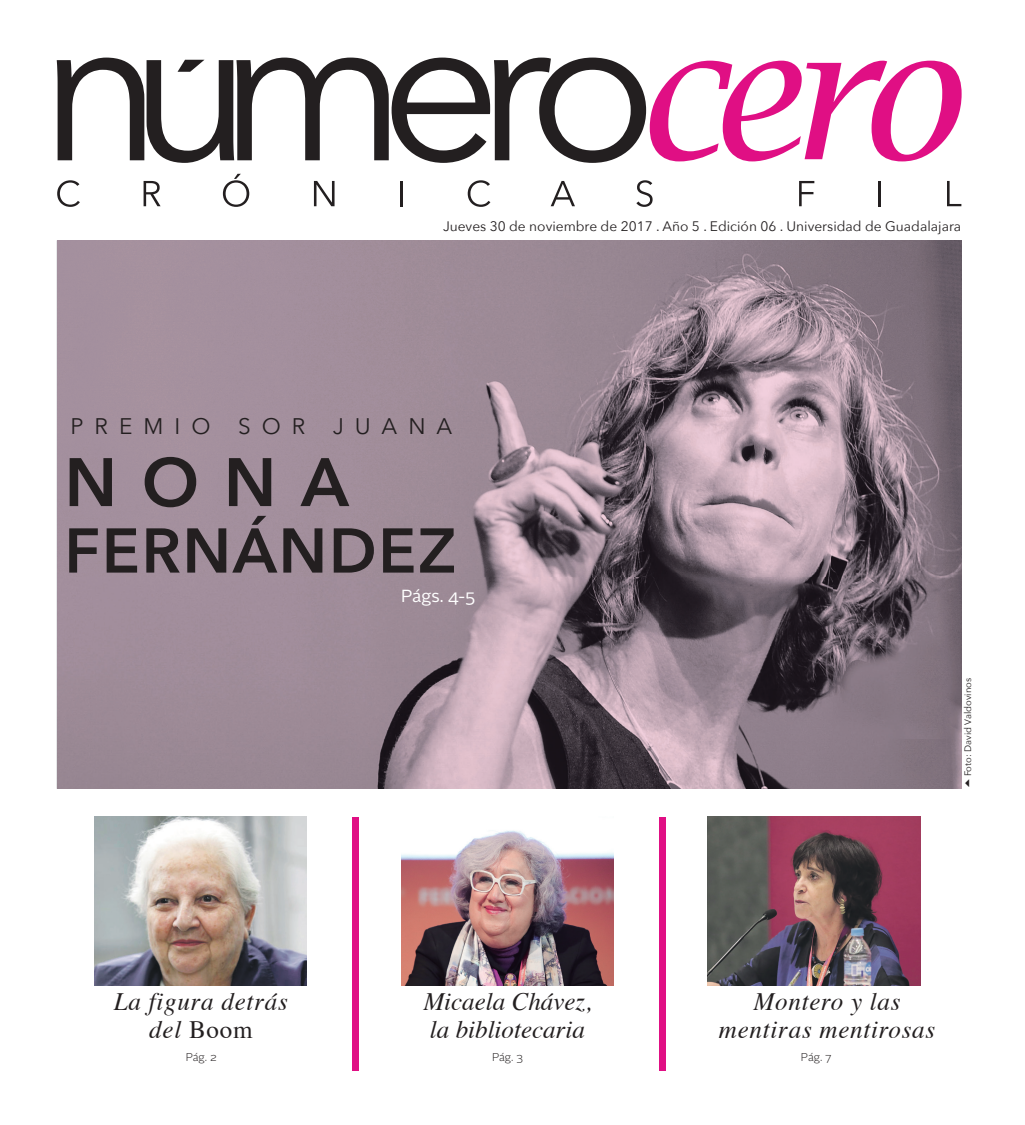
<style>
.page{position:relative;width:1025px;height:1125px;background:#fff}
.page>*{position:absolute;margin:0;border:0;box-sizing:border-box;transform-origin:0 0}
.t1{font:600 67.75px "Avenir Next";color:#231f20}
.t2{font:600 62.5px "Avenir Next";letter-spacing:.025em;color:#231f20}
.t3{font:italic 25px/28px "Times";letter-spacing:.03em;color:#231f20;text-align:center}
.t4{font:italic 25px/28px "Times";color:#231f20}
.t5{font:22.5px "Avenir Next";letter-spacing:.49em;color:#231f20}
.t6{font:17.5px "Alright Sans";color:#fff}
.t7{font:13.75px "Avenir Next";color:#231f20}
.t8{font:300 11.25px "Alright Sans";letter-spacing:-.015em;color:#231f20}
.t9{font:9.38px "Avenir Next";color:#231f20}
.s1{font-style:normal}
</style>
<div class="page">
<img style="left:57px;top:240px;width:903px;height:549px">
<img style="left:707px;top:817px;width:212px;height:169px">
<img style="left:401px;top:830px;width:212px;height:156px">
<img style="left:94px;top:817px;width:212px;height:169px">
<div style="left:352px;top:817px;width:6px;height:254px;background:#e00f84"></div>
<div style="left:659px;top:817px;width:6px;height:254px;background:#e00f84"></div>
<svg style="left:57px;top:180px;width:23px;height:27px"></svg>
<svg style="left:143px;top:181px;width:17px;height:25px"></svg>
<svg style="left:223px;top:174px;width:26px;height:33px"></svg>
<svg style="left:314px;top:181px;width:20px;height:25px"></svg>
<hr style="left:400px;top:181px;width:3px;height:25px;background:#231f20">
<svg style="left:467px;top:180px;width:23px;height:27px"></svg>
<svg style="left:550px;top:181px;width:24px;height:25px"></svg>
<svg style="left:636px;top:180px;width:16px;height:27px"></svg>
<svg style="left:799px;top:181px;width:15px;height:25px"></svg>
<hr style="left:878px;top:181px;width:2px;height:25px;background:#231f20">
<svg style="left:947px;top:181px;width:13px;height:25px"></svg>
<svg style="left:57px;top:58px;width:904px;height:105px"></svg>
<p class="t7" style="left:443px;top:214px;width:519px">Jueves 30 de noviembre de 2017 . Año 5 . Edición 06 . Universidad de Guadalajara</p>
<h3 class="t5" style="left:70px;top:408px;width:383px">PREMIO SOR JUANA</h3>
<h1 class="t1" style="left:64px;top:424px;width:286px">NONA</h1>
<h2 class="t2" style="left:64px;top:497px;width:393px">FERNÁNDEZ</h2>
<h3 class="t3" style="left:114px;top:987px;width:175px">La figura detrás del <span class="s1">Boom</span></h3>
<p class="t8" style="left:186px;top:1050px;width:33px">Pág. 2</p>
<p class="t6" style="left:401px;top:584px;width:76px">Págs. 4-5</p>
<p class="t9" style="left:959px;top:776px;width:100px;rotate:-90deg">Foto: David Valdovinos</p>
<h3 class="t4" style="left:423px;top:987px;width:170px">Micaela Chávez, la bibliotecaria</h3>
<h3 class="t3" style="left:718px;top:987px;width:218px">Montero y las mentiras mentirosas</h3>
<p class="t8" style="left:492px;top:1050px;width:32px">Pág. 3</p>
<p class="t8" style="left:800px;top:1050px;width:32px">Pág. 7</p>
</div>
